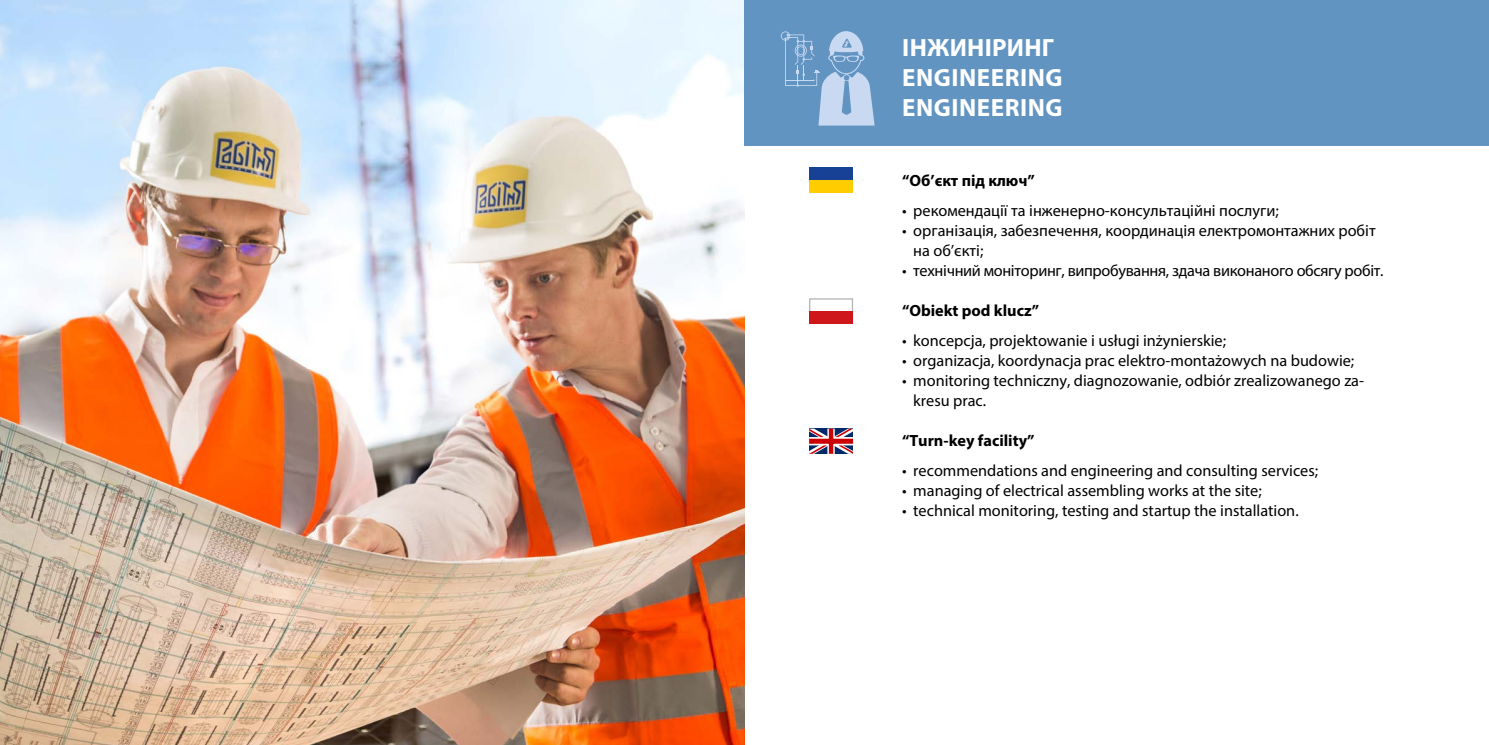
<style>
.page{position:relative;width:1489px;height:745px;background:#fff}
.page>*{position:absolute;margin:0;border:0;box-sizing:border-box;transform-origin:0 0}
.t1{font:700 25px/30px "Myriad Pro";letter-spacing:.02em;color:#fff}
.t2{font:16.25px/20px "Myriad Pro";color:#000}
.t3{font:16.25px "Myriad Pro";letter-spacing:-.02em;color:#000}
.t4{font:700 16.25px "Myriad Pro";color:#000}
</style>
<div class="page">
<img style="left:0;top:0;width:744px;height:744px">
<div style="left:744px;top:0;width:744px;height:145px;background:#6294c2"></div>
<svg style="left:780px;top:31px;width:94px;height:94px"></svg>
<div style="left:809px;top:167px;width:44px;height:13px;background:#164194"></div>
<div style="left:809px;top:180px;width:44px;height:13px;background:#fc0"></div>
<div style="left:809px;top:298px;width:44px;height:25px;background:#fff;border:1px solid #b3b2b2"></div>
<div style="left:809px;top:311px;width:44px;height:12px;background:#cd171a"></div>
<svg style="left:809px;top:428px;width:44px;height:25px"></svg>
<h1 class="t1" style="left:902px;top:31px;width:162px">ІНЖИНІРИНГ<br>ENGINEERING<br>ENGINEERING</h1>
<p class="t4" style="left:902px;top:169px;width:134px">“ОБ’ЄКТ ПІД КЛЮЧ”</p>
<p class="t2" style="left:902px;top:200px;width:378px">• рекомендації та інженерно-консультаційні послуги;</p>
<p class="t2" style="left:913px;top:220px;width:464px;text-indent:-11px">• організація, забезпечення, координація електромонтажних робіт на об’єкті;</p>
<p class="t3" style="left:902px;top:260px;width:483px">• технічний моніторинг, випробування, здача виконаного обсягу робіт.</p>
<p class="t4" style="left:902px;top:299px;width:138px">“OBIEKT POD KLUCZ”</p>
<p class="t2" style="left:902px;top:330px;width:325px">• koncepcja, projektowanie i usługi inżynierskie;</p>
<p class="t2" style="left:902px;top:350px;width:454px">• organizacja, koordynacja prac elektro-montażowych na budowie;</p>
<p class="t2" style="left:913px;top:370px;width:452px;text-indent:-11px">• monitoring techniczny, diagnozowanie, odbiór zrealizowanego za&shy;kresu prac.</p>
<p class="t4" style="left:902px;top:429px;width:134px">“TURN-KEY FACILITY”</p>
<p class="t2" style="left:902px;top:460px;width:418px">• recommendations and engineering and consulting services;</p>
<p class="t2" style="left:902px;top:480px;width:361px">• managing of electrical assembling works at the site;</p>
<p class="t2" style="left:902px;top:500px;width:398px">• technical monitoring, testing and startup the installation.</p>
</div>
